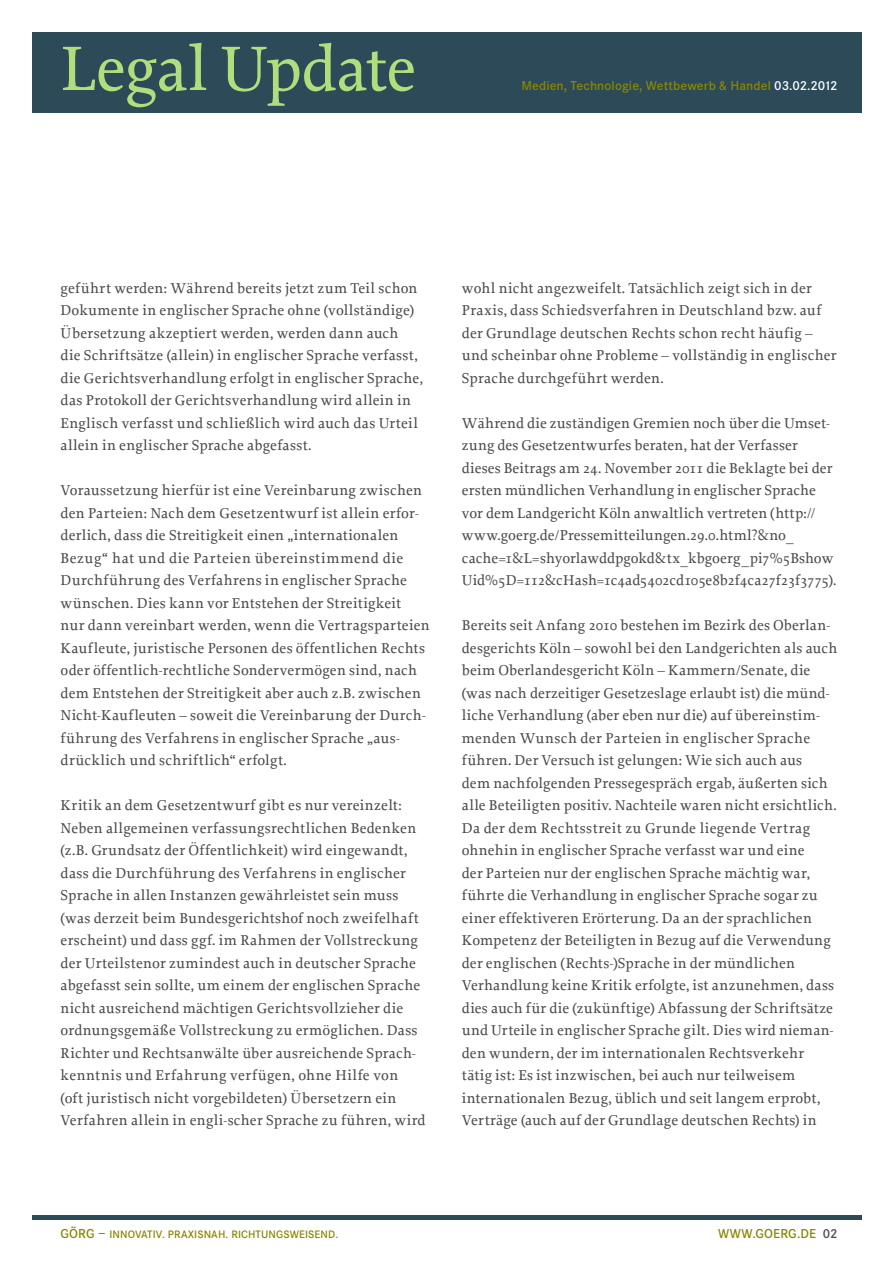
<style>
.page{position:relative;width:893px;height:1263px;background:#fff}
.page>*{position:absolute;margin:0;border:0;box-sizing:border-box;transform-origin:0 0}
.t1{font:500 66px "Proforma";letter-spacing:-.015em;color:#b2dd7d}
.t2{font:500 15px/22.5px "Proforma";letter-spacing:.02em;color:#4b4b4b}
.t3{font:600 13.5px "Corporate S";letter-spacing:.005em;color:#880}
.t4{font:600 11.25px "Corporate S";letter-spacing:.01em;color:#880}
.s1{color:#fff}
.s2{font-size:13.5px}
.s3{color:#4b4b4b}
</style>
<div class="page">
<div style="left:32px;top:1215px;width:829px;height:5px;background:#2c4a58"></div>
<div style="left:32px;top:32px;width:829px;height:80px;background:#2c4a58"></div>
<h1 class="t1" style="left:61px;top:28px;width:357px">Legal Update</h1>
<p class="t3" style="left:521px;top:78px;width:318px">Medien, Technologie, Wettbewerb &amp; Handel <span class="s1">03.02.2012</span></p>
<p class="t2" style="left:61px;top:276px;width:364px">geführt werden: Während bereits jetzt zum Teil schon Dokumente in englischer Sprache ohne (vollständige)<br>Übersetzung akzeptiert werden, werden dann auch<br>die Schriftsätze (allein) in englischer Sprache verfasst, die Gerichtsverhandlung erfolgt in englischer Sprache, das Protokoll der Gerichtsverhandlung wird allein in Englisch verfasst und schließlich wird auch das Urteil allein in englischer Sprache abgefasst.</p>
<p class="t2" style="left:61px;top:479px;width:371px">Voraussetzung hierfür ist eine Vereinbarung zwischen den Parteien: Nach dem Gesetzentwurf ist allein erfor&shy;derlich, dass die Streitigkeit einen „internationalen Bezug“ hat und die Parteien übereinstimmend die Durchführung des Verfahrens in englischer Sprache wünschen. Dies kann vor Entstehen der Streitigkeit<br>nur dann vereinbart werden, wenn die Vertragsparteien Kaufleute, juristische Personen des öffentlichen Rechts oder öffentlich-rechtliche Sondervermögen sind, nach dem Entstehen der Streitigkeit aber auch z.B. zwischen Nicht-Kaufleuten – soweit die Vereinbarung der Durch&shy;führung des Verfahrens in englischer Sprache „aus&shy;drücklich und schriftlich“ erfolgt.</p>
<p class="t2" style="left:61px;top:794px;width:366px">Kritik an dem Gesetzentwurf gibt es nur vereinzelt:<br>Neben allgemeinen verfassungsrechtlichen Bedenken (z.B. Grundsatz der Öffentlichkeit) wird eingewandt, dass die Durchführung des Verfahrens in englischer Sprache in allen Instanzen gewährleistet sein muss (was derzeit beim Bundesgerichtshof noch zweifelhaft erscheint) und dass ggf. im Rahmen der Vollstreckung der Urteilstenor zumindest auch in deutscher Sprache abgefasst sein sollte, um einem der englischen Sprache nicht ausreichend mächtigen Gerichtsvollzieher die ordnungsgemäße Vollstreckung zu ermöglichen. Dass Richter und Rechtsanwälte über ausreichende Sprach&shy;kenntnis und Erfahrung verfügen, ohne Hilfe von<br>(oft juristisch nicht vorgebildeten) Übersetzern ein Verfahren allein in engli-scher Sprache zu führen, wird</p>
<p class="t2" style="left:462px;top:276px;width:376px">wohl nicht angezweifelt. Tatsächlich zeigt sich in der Praxis, dass Schiedsverfahren in Deutschland bzw. auf der Grundlage deutschen Rechts schon recht häufig – und scheinbar ohne Probleme – vollständig in englischer Sprache durchgeführt werden.</p>
<p class="t2" style="left:462px;top:411px;width:376px">Während die zuständigen Gremien noch über die Umset&shy;zung des Gesetzentwurfes beraten, hat der Verfasser dieses Beitrags am 24. November 2011 die Beklagte bei der ersten mündlichen Verhandlung in englischer Sprache vor dem Landgericht Köln anwaltlich vertreten (http:// www.goerg.de/Pressemitteilungen.29.0.html?&amp;no_ cache=1&amp;L=shyorlawddpgokd&amp;tx_kbgoerg_pi7%5Bshow Uid%5D=112&amp;cHash=1c4ad5402cd105e8b2f4ca27f23f3775).</p>
<p class="t2" style="left:462px;top:614px;width:377px">Bereits seit Anfang 2010 bestehen im Bezirk des Oberlan&shy;desgerichts Köln – sowohl bei den Landgerichten als auch beim Oberlandesgericht Köln – Kammern/Senate, die (was nach derzeitiger Gesetzeslage erlaubt ist) die münd&shy;liche Verhandlung (aber eben nur die) auf übereinstim&shy;menden Wunsch der Parteien in englischer Sprache führen. Der Versuch ist gelungen: Wie sich auch aus<br>dem nachfolgenden Pressegespräch ergab, äußerten sich alle Beteiligten positiv. Nachteile waren nicht ersichtlich.<br>Da der dem Rechtsstreit zu Grunde liegende Vertrag ohnehin in englischer Sprache verfasst war und eine<br>der Parteien nur der englischen Sprache mächtig war, führte die Verhandlung in englischer Sprache sogar zu einer effektiveren Erörterung. Da an der sprachlichen Kompetenz der Beteiligten in Bezug auf die Verwendung der englischen (Rechts-)Sprache in der mündlichen Verhandlung keine Kritik erfolgte, ist anzunehmen, dass dies auch für die (zukünftige) Abfassung der Schriftsätze und Urteile in englischer Sprache gilt. Dies wird nieman&shy;den wundern, der im internationalen Rechtsverkehr tätig ist: Es ist inzwischen, bei auch nur teilweisem internationalen Bezug, üblich und seit langem erprobt, Verträge (auch auf der Grundlage deutschen Rechts) in</p>
<p class="t4" style="left:61px;top:1227px;width:279px"><span class="s2">GÖRG –</span> INNOVATIV. PRAXISNAH. RICHTUNGSWEISEND.</p>
<p class="t3" style="left:718px;top:1225px;width:13px">www</p>
<p class="t3" style="left:752px;top:1225px;width:13px">.goerg</p>
<p class="t3" style="left:797px;top:1225px;width:42px">.de <span class="s3">02</span></p>
</div>
